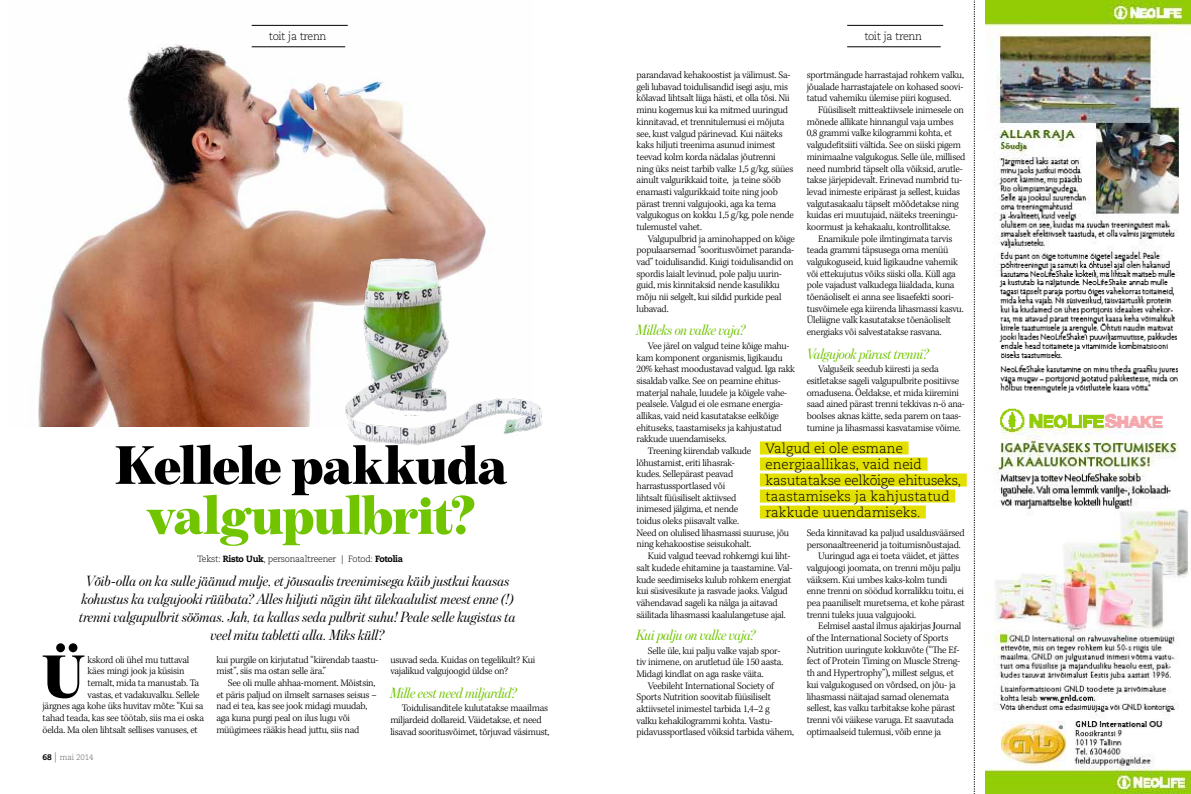
<style>
.page{position:relative;width:1191px;height:794px;background:#fff}
.page>*{position:absolute;margin:0;border:0;box-sizing:border-box;transform-origin:0 0}
.t1{font:900 61.5px "Benton Mod Disp";color:#000}
.t2{font:900 55px "Benton Mod Disp";letter-spacing:-.02em;color:#000}
.t3{font:900 55px "Benton Mod Disp";letter-spacing:-.02em;color:#70c400}
.t4{font:italic 15px/18px "Benton Mod Disp";letter-spacing:-.005em;color:#000;text-align:center}
.t5{font:italic 15px "Benton Mod Disp";letter-spacing:-.025em;color:#70c400}
.t6{font:300 13.5px/16px "Caecilia LT Std";color:#000}
.t7{font:300 11px "Caecilia LT Std";letter-spacing:-.035em;color:#000}
.t8{font:300 10.3px/11.7px "Kepler Std";letter-spacing:-.025em;color:#000}
.t9{font:300 9px "Caecilia LT Std";letter-spacing:-.03em;color:#000}
.t10{font:300 8px "Caecilia LT Std";letter-spacing:-.01em;color:#5e6162}
.s1{font-weight:800}
.s2{font-family:"The Mix"}
.s3{font-weight:800;color:#000}
.s4{font-size:10.3px}
.s5{font-weight:400}
</style>
<div class="page">
<hr style="left:847px;top:47px;width:93px;height:1px;background:#000">
<hr style="left:847px;top:25px;width:96px;height:1px;background:#000">
<img style="left:38px;top:24px;width:448px;height:402px">
<img style="left:332px;top:240px;width:211px;height:205px">
<svg style="left:974px;top:0;width:1px;height:794px"></svg>
<hr style="left:252px;top:25px;width:96px;height:1px;background:#000">
<hr style="left:252px;top:47px;width:93px;height:1px;background:#000">
<div style="left:760px;top:441px;width:148px;height:13px;background:#e3e000"></div>
<div style="left:760px;top:457px;width:167px;height:13px;background:#e3e000"></div>
<div style="left:760px;top:473px;width:206px;height:13px;background:#e3e000"></div>
<div style="left:760px;top:489px;width:195px;height:13px;background:#e3e000"></div>
<div style="left:760px;top:505px;width:165px;height:13px;background:#e3e000"></div>
<img style="left:986px;top:0;width:205px;height:794px">
<p class="t7" style="left:269px;top:30px;width:59px">toit ja trenn</p>
<h2 class="t2" style="left:115px;top:433px;width:393px">Kellele pakkuda</h2>
<h2 class="t3" style="left:147px;top:483px;width:330px">valgupulbrit?</h2>
<p class="t9" style="left:197px;top:553px;width:207px">Tekst: <span class="s1">Risto Uuk</span>, personaaltreener <span class="s2">|</span> Fotod: <span class="s1">Fotolia</span></p>
<p class="t4" style="left:80px;top:571px;width:438px">Võib-olla on ka sulle jäänud mulje, et jõusaalis treenimisega käib justkui kaasas kohustus ka valgujooki rüübata? Alles hiljuti nägin üht ülekaalulist meest enne (!) trenni valgupulbrit söömas. Jah, ta kallas seda pulbrit suhu! Peale selle kugistas ta veel mitu tabletti alla. Miks küll?</p>
<h1 class="t1" style="left:43px;top:641px;width:44px">Ü</h1>
<p class="t8" style="left:88px;top:654px;width:103px">kskord oli ühel mu tuttaval</p>
<p class="t8" style="left:88px;top:665px;width:98px">käes mingi jook ja küsisin</p>
<p class="t8" style="left:88px;top:677px;width:113px">temalt, mida ta manustab. Ta</p>
<p class="t8" style="left:88px;top:689px;width:114px">vastas, et vadakuvalku. Sellele</p>
<p class="t8" style="left:43px;top:700px;width:162px">järgnes aga kohe üks huvitav mõte: “Kui sa</p>
<p class="t8" style="left:43px;top:712px;width:163px">tahad teada, kas see töötab, siis ma ei oska</p>
<p class="t8" style="left:43px;top:724px;width:157px">öelda. Ma olen lihtsalt sellises vanuses, et</p>
<p class="t10" style="left:43px;top:752px;width:52px"><span class="s3">68</span> <span class="s4">|</span> mai 2014</p>
<p class="t8" style="left:216px;top:654px;width:163px">kui purgile on kirjutatud “kiirendab taastu&shy;mist”, siis ma ostan selle ära.”</p>
<p class="t8" style="left:216px;top:677px;width:162px;text-indent:11px">See oli mulle ahhaa-moment. Mõistsin, et päris paljud on ilmselt sarnases seisus – nad ei tea, kas see jook midagi muudab, aga kuna purgi peal on ilus lugu või müügimees rääkis head juttu, siis nad</p>
<p class="t8" style="left:390px;top:654px;width:146px">usuvad seda. Kuidas on tegelikult? Kui vajalikud valgujoogid üldse on?</p>
<h3 class="t5" style="left:390px;top:684px;width:128px">Mille eest need miljardid?</h3>
<p class="t8" style="left:390px;top:702px;width:160px;text-indent:11px">Toidulisanditele kulutatakse maailmas miljardeid dollareid. Väidetakse, et need lisavad sooritusvõimet, tõrjuvad väsimust,</p>
<p class="t7" style="left:864px;top:30px;width:59px">toit ja trenn</p>
<p class="t8" style="left:806px;top:69px;width:159px;text-align:justify">sportmängude harrastajad rohkem valku, jõualade harrastajatele on kohased soovi&shy;tatud vahemiku ülemise piiri kogused.</p>
<p class="t8" style="left:806px;top:104px;width:160px;text-indent:11px">Füüsiliselt mitteaktiivsele inimesele on mõnede allikate hinnangul vaja umbes 0,8 grammi valke kilogrammi kohta, et valgudefitsiiti vältida. See on siiski pigem minimaalne valgukogus. Selle üle, millised need numbrid täpselt olla võiksid, arutle&shy;takse järjepidevalt. Erinevad numbrid tu&shy;levad inimeste eripärast ja sellest, kuidas valgutasakaalu täpselt mõõdetakse ning kuidas eri muutujaid, näiteks treeningu&shy;koormust ja kehakaalu, kontrollitakse.</p>
<p class="t8" style="left:806px;top:233px;width:158px;text-indent:11px">Enamikule pole ilmtingimata tarvis teada grammi täpsusega oma menüü valgukoguseid, kuid ligikaudne vahemik või ettekujutus võiks siiski olla. Küll aga pole vajadust valkudega liialdada, kuna tõenäoliselt ei anna see lisaefekti soori&shy;tusvõimele ega kiirenda lihasmassi kasvu.<br>Üleliigne valk kasutatakse tõenäoliselt energiaks või salvestatakse rasvana.</p>
<h3 class="t5" style="left:806px;top:345px;width:124px">Valgujook pärast trenni?</h3>
<p class="t8" style="left:806px;top:363px;width:160px;text-indent:11px">Valgušeik seedub kiiresti ja seda esitletakse sageli valgupulbrite positiivse omadusena. Öeldakse, et mida kiiremini saad ained pärast trenni tekkivas n-ö ana&shy;boolses aknas kätte, seda parem on taas&shy;tumine ja lihasmassi kasvatamise võime.</p>
<p class="t8" style="left:636px;top:69px;width:159px">parandavad kehakoostist ja välimust. Sa&shy;geli lubavad toidulisandid isegi asju, mis kõlavad lihtsalt liiga hästi, et olla tõsi. Nii minu kogemus kui ka mitmed uuringud kinnitavad, et trennitulemusi ei mõjuta see, kust valgud pärinevad. Kui näiteks kaks hiljuti treenima asunud inimest teevad kolm korda nädalas jõutrenni ning üks neist tarbib valke 1,5 g/kg, süües ainult valgurikkaid toite, ja teine sööb enamasti valgurikkaid toite ning joob pärast trenni valgujooki, aga ka tema valgukogus on kokku 1,5 g/kg, pole nende tulemustel vahet.</p>
<p class="t8" style="left:636px;top:233px;width:160px;text-indent:11px">Valgupulbrid ja aminohapped on kõige populaarsemad “sooritusvõimet paranda&shy;vad” toidulisandid. Kuigi toidulisandid on spordis laialt levinud, pole palju uurin&shy;guid, mis kinnitaksid nende kasulikku mõju nii selgelt, kui sildid purkide peal lubavad.</p>
<h3 class="t5" style="left:636px;top:322px;width:110px">Milleks on valke vaja?</h3>
<p class="t8" style="left:648px;top:340px;width:143px">Vee järel on valgud teine kõige mahu-</p>
<p class="t8" style="left:636px;top:352px;width:148px">kam komponent organismis, ligikaudu</p>
<p class="t8" style="left:636px;top:363px;width:160px">20% kehast moodustavad valgud. Iga rakk</p>
<p class="t8" style="left:636px;top:375px;width:146px">sisaldab valke. See on peamine ehitus-</p>
<p class="t8" style="left:636px;top:387px;width:152px">materjal nahale, luudele ja kõigele vahe-</p>
<p class="t8" style="left:636px;top:398px;width:148px">pealsele. Valgud ei ole esmane energia-</p>
<p class="t8" style="left:636px;top:410px;width:144px">allikas, vaid neid kasutatakse eelkõige</p>
<p class="t8" style="left:636px;top:422px;width:147px">ehituseks, taastamiseks ja kahjustatud</p>
<p class="t8" style="left:636px;top:434px;width:91px">rakkude uuendamiseks.</p>
<p class="t8" style="left:648px;top:445px;width:105px">Treening kiirendab valkude</p>
<p class="t8" style="left:636px;top:457px;width:100px">lõhustamist, eriti lihasrak-</p>
<p class="t8" style="left:636px;top:469px;width:98px">kudes. Sellepärast peavad</p>
<p class="t8" style="left:636px;top:480px;width:90px">harrastussportlased või</p>
<p class="t8" style="left:636px;top:492px;width:101px">lihtsalt füüsiliselt aktiivsed</p>
<p class="t8" style="left:636px;top:504px;width:103px">inimesed jälgima, et nende</p>
<p class="t8" style="left:636px;top:515px;width:104px">toidus oleks piisavalt valke.</p>
<p class="t8" style="left:636px;top:527px;width:154px">Need on olulised lihasmassi suuruse, jõu</p>
<p class="t8" style="left:636px;top:539px;width:116px">ning kehakoostise seisukohalt.</p>
<p class="t8" style="left:648px;top:550px;width:144px">Kuid valgud teevad rohkemgi kui liht-</p>
<p class="t8" style="left:636px;top:562px;width:157px">salt kudede ehitamine ja taastamine. Val-</p>
<p class="t8" style="left:636px;top:574px;width:156px">kude seedimiseks kulub rohkem energiat</p>
<p class="t8" style="left:636px;top:585px;width:153px">kui süsivesikute ja rasvade jaoks. Valgud</p>
<p class="t8" style="left:636px;top:597px;width:143px">vähendavad sageli ka nälga ja aitavad</p>
<p class="t8" style="left:636px;top:609px;width:151px">säilitada lihasmassi kaalulangetuse ajal.</p>
<h3 class="t5" style="left:636px;top:626px;width:121px">Kui palju on valke vaja?</h3>
<p class="t8" style="left:636px;top:645px;width:148px;text-indent:11px">Selle üle, kui palju valke vajab spor&shy;tiv inimene, on arutletud üle 150 aasta.<br>Midagi kindlat on aga raske väita.</p>
<p class="t8" style="left:636px;top:680px;width:159px;text-indent:11px">Veebileht International Society of Sports Nutrition soovitab füüsiliselt aktiivsetel inimestel tarbida 1,4–2 g<br>valku kehakilogrammi kohta. Vastu&shy;pidavussportlased võiksid tarbida vähem,</p>
<h3 class="t6" style="left:765px;top:441px;width:197px">Valgud ei ole esmane energiaallikas, vaid neid kasutatakse eelkõige ehituseks, taastamiseks ja kahjustatud rakkude uuendamiseks.</h3>
<p class="t8" style="left:806px;top:527px;width:159px">Seda kinnitavad ka paljud usaldusväärsed</p>
<p class="t8" style="left:806px;top:539px;width:155px">personaaltreenerid ja toitumisnõustajad.</p>
<p class="t8" style="left:818px;top:550px;width:142px">Uuringud aga ei toeta väidet, et jättes</p>
<p class="t8" style="left:806px;top:562px;width:156px">valgujoogi joomata, on trenni mõju palju</p>
<p class="t8" style="left:806px;top:574px;width:142px">väiksem. Kui umbes kaks-kolm tundi</p>
<p class="t8" style="left:806px;top:585px;width:159px">enne trenni on söödud korralikku toitu, ei</p>
<p class="t8" style="left:806px;top:597px;width:159px">pea paaniliselt muretsema, et kohe pärast</p>
<p class="t8" style="left:806px;top:609px;width:111px">trenni tuleks juua valgujooki.</p>
<p class="t8" style="left:818px;top:620px;width:145px">Eelmisel aastal ilmus ajakirjas <span class="s5">J</span>ournal</p>
<p class="t8" style="left:806px;top:632px;width:143px">of the International Society of Sports</p>
<p class="t8" style="left:806px;top:644px;width:154px">Nutrition uuringute kokkuvõte (“The Ef-</p>
<p class="t8" style="left:806px;top:656px;width:155px">fect of Protein Timing on Muscle Streng-</p>
<p class="t8" style="left:806px;top:667px;width:149px">th and Hypertrophy”)<span class="s5">,</span> millest selgus, et</p>
<p class="t8" style="left:806px;top:679px;width:151px">kui valgukogused on võrdsed, on jõu- ja</p>
<p class="t8" style="left:806px;top:691px;width:144px">lihasmassi näitajad samad olenemata</p>
<p class="t8" style="left:806px;top:702px;width:150px">sellest, kas valku tarbitakse kohe pärast</p>
<p class="t8" style="left:806px;top:714px;width:148px">trenni või väikese varuga. Et saavutada</p>
<p class="t8" style="left:806px;top:726px;width:136px">optimaalseid tulemusi, võib enne ja</p>
</div>
